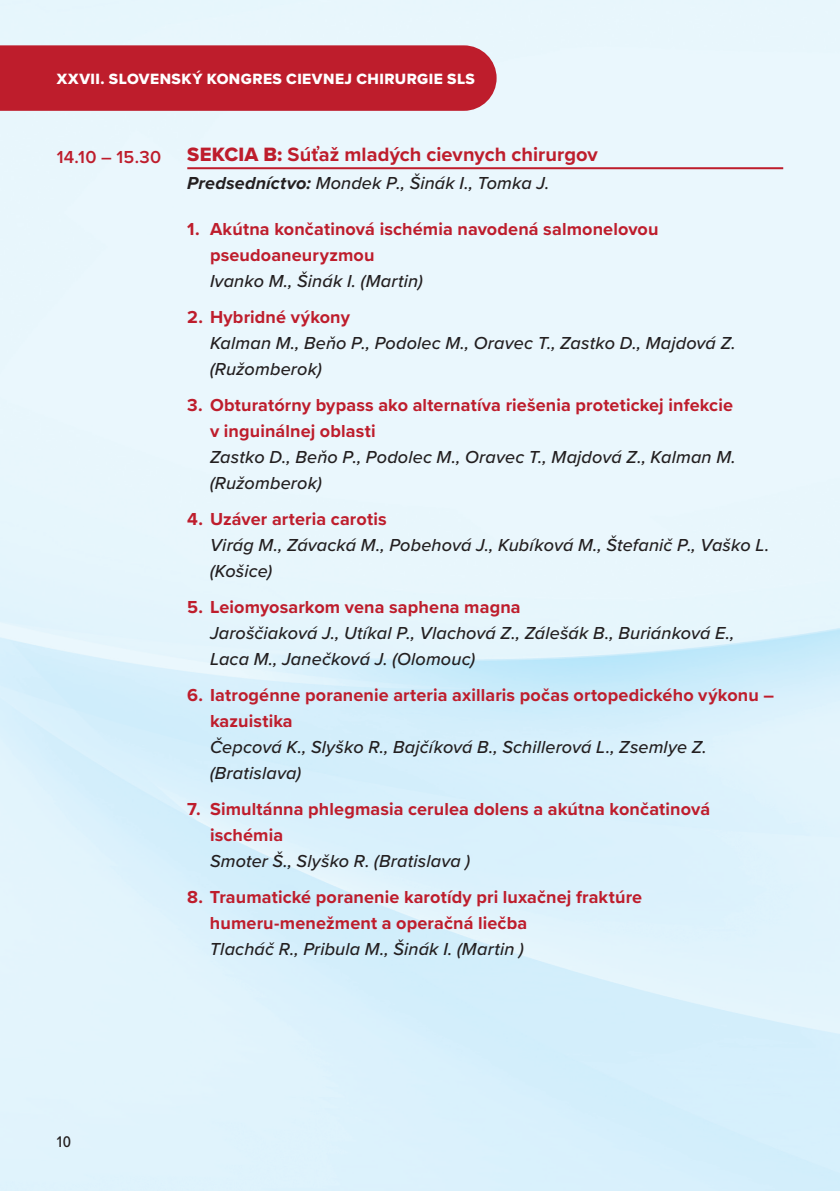
<style>
.page{position:relative;width:840px;height:1191px;background:#fff}
.page>*{position:absolute;margin:0;border:0;box-sizing:border-box;transform-origin:0 0}
.t1{font:700 20px "Proxima Nova";color:#be1d2c}
.t2{font:italic 500 18px/26px "Proxima Nova";letter-spacing:.01em;color:#231f20}
.t3{font:700 18px/26px "Proxima Nova";letter-spacing:.005em;color:#be1d2c}
.t4{font:600 18px "Proxima Nova";letter-spacing:.015em;color:#be1d2c}
.t5{font:500 16px "Proxima Nova Cond";color:#231f20}
.t6{font:15.4px "Proxima Nova Extrabld";letter-spacing:.03em;color:#fff}
.s1{font-family:"Proxima Nova Extrabld";font-weight:400}
.s2{font-weight:700}
</style>
<div class="page">
<img style="left:0;top:0;width:839px;height:1191px">
<div style="left:0;top:45px;width:496px;height:66px;background:#be1d2c"></div>
<hr style="left:187px;top:167px;width:595px;height:2px;background:#be1d2c">
<p class="t6" style="left:57px;top:68px;width:419px">XXVII. SLOVENSKÝ KONGRES CIEVNEJ CHIRURGIE SLS</p>
<p class="t4" style="left:57px;top:144px;width:106px">14.10 – 15.30</p>
<p class="t1" style="left:187px;top:140px;width:412px"><span class="s1">SEKCIA B:</span> Súťaž mladých cievnych chirurgov</p>
<p class="t2" style="left:187px;top:170px;width:363px"><span class="s2">Predsedníctvo:</span> Mondek P., Šinák I., Tomka J.</p>
<p class="t3" style="left:210px;top:216px;width:450px;text-indent:-23px">1. Akútna končatinová ischémia navodená salmonelovou pseudoaneuryzmou</p>
<p class="t2" style="left:210px;top:268px;width:214px">Ivanko M., Šinák I. (Martin)</p>
<p class="t3" style="left:187px;top:304px;width:164px">2. Hybridné výkony</p>
<p class="t2" style="left:210px;top:330px;width:527px">Kalman M., Beňo P., Podolec M., Oravec T., Zastko D., Majdová Z. (Ružomberok)</p>
<p class="t3" style="left:210px;top:392px;width:524px;text-indent:-23px">3. Obturatórny bypass ako alternatíva riešenia protetickej infekcie v inguinálnej oblasti</p>
<p class="t2" style="left:210px;top:444px;width:527px">Zastko D., Beňo P., Podolec M., Oravec T., Majdová Z., Kalman M. (Ružomberok)</p>
<p class="t3" style="left:187px;top:506px;width:201px">4. Uzáver arteria carotis</p>
<p class="t2" style="left:210px;top:531px;width:560px">Virág M., Závacká M., Pobehová J., Kubíková M., Štefanič P., Vaško L. (Košice)</p>
<p class="t3" style="left:187px;top:594px;width:335px">5. Leiomyosarkom vena saphena magna</p>
<p class="t2" style="left:210px;top:619px;width:525px">Jaroščiaková J., Utíkal P., Vlachová Z., Zálešák B., Buriánková E.,<br>Laca M., Janečková J. (Olomouc)</p>
<p class="t3" style="left:210px;top:682px;width:565px;text-indent:-23px">6. Iatrogénne poranenie arteria axillaris počas ortopedického výkonu – kazuistika</p>
<p class="t2" style="left:210px;top:733px;width:498px">Čepcová K., Slyško R., Bajčíková B., Schillerová L., Zsemlye Z. (Bratislava)</p>
<p class="t3" style="left:210px;top:796px;width:501px;text-indent:-23px">7. Simultánna phlegmasia cerulea dolens a akútna končatinová ischémia</p>
<p class="t2" style="left:210px;top:847px;width:262px">Smoter Š., Slyško R. (Bratislava )</p>
<p class="t3" style="left:210px;top:884px;width:433px;text-indent:-23px">8. Traumatické poranenie karotídy pri luxačnej fraktúre humeru-menežment a operačná liečba</p>
<p class="t2" style="left:210px;top:935px;width:315px">Tlacháč R., Pribula M., Šinák I. (Martin )</p>
<p class="t5" style="left:57px;top:1129px;width:16px">10</p>
</div>
